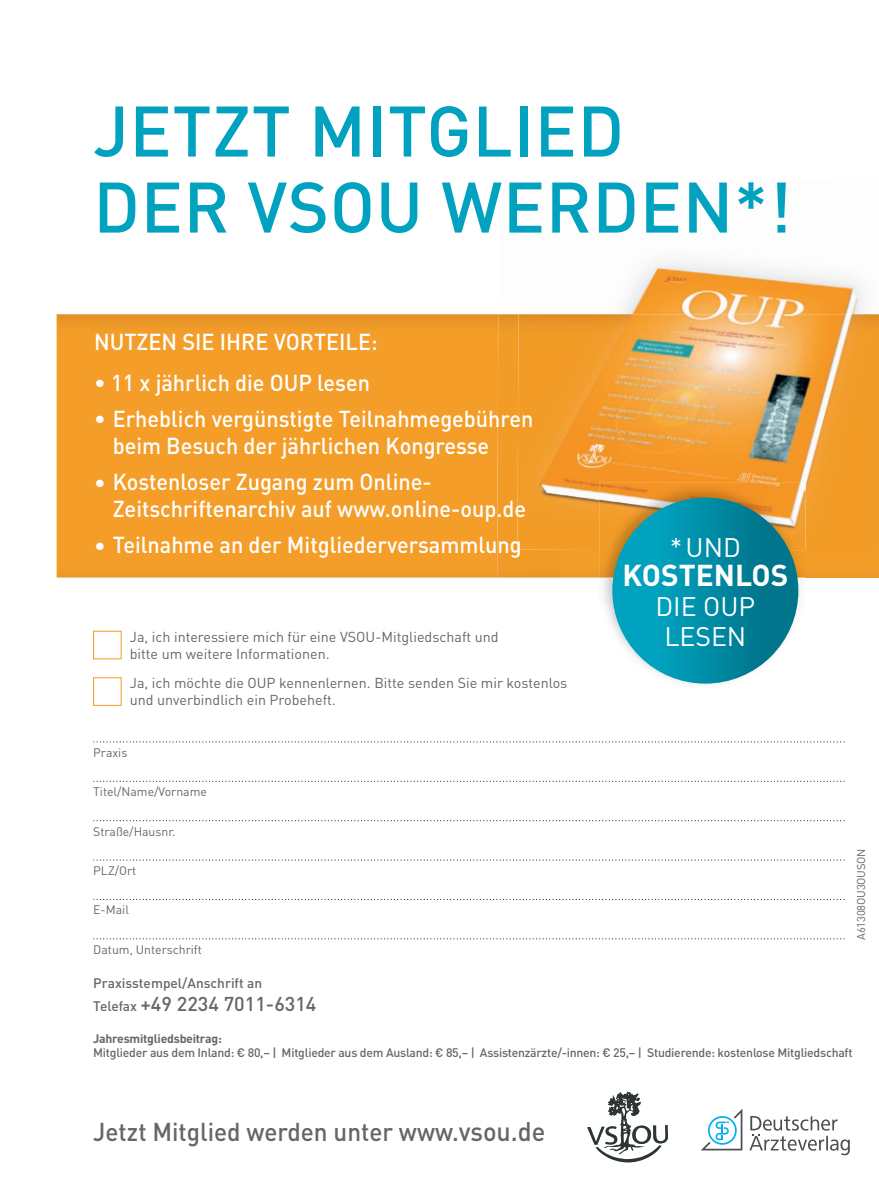
<style>
.page{position:relative;width:879px;height:1191px;background:#fff}
.page>*{position:absolute;margin:0;border:0;box-sizing:border-box;transform-origin:0 0}
.t1{font:500 70.2px/76px "DIN";letter-spacing:.01em;color:#00a2bf}
.t2{font:700 29.8px "DIN";color:#fff}
.t3{font:26.6px/29.8px "DIN";color:#fff;text-align:center}
.t4{font:500 25.6px "DIN";color:#666;scale:.95 1}
.t5{font:500 22.8px/27.4px "DIN";color:#fff}
.t6{font:500 22.8px "DIN";color:#fff;scale:.95 1}
.t7{font:500 19.8px "DIN";color:#666}
.t8{font:14.2px/17.2px "DIN";color:#666}
.t9{font:500 13.6px "DIN";color:#666}
.t10{font:500 12.2px "DIN";letter-spacing:-.02em;color:#666}
.t11{font:12.2px "DIN";color:#666}
.t12{font:700 12.2px "DIN";letter-spacing:-.02em;color:#666}
.t13{font:11.2px "DIN";letter-spacing:-.02em;color:#666}
.s1{font-size:13.6px}
.s2{font-size:26.6px}
</style>
<div class="page">
<svg style="left:93px;top:741px;width:751px;height:1px"></svg>
<svg style="left:93px;top:780px;width:751px;height:2px"></svg>
<svg style="left:93px;top:820px;width:751px;height:1px"></svg>
<svg style="left:93px;top:859px;width:751px;height:1px"></svg>
<svg style="left:93px;top:899px;width:751px;height:1px"></svg>
<svg style="left:93px;top:938px;width:751px;height:1px"></svg>
<div style="left:57px;top:314px;width:503px;height:263px;background:#f49e29"></div>
<img style="left:497px;top:577px;width:102px;height:1px">
<div style="left:805px;top:551px;width:74px;height:27px;background:#f39d29"></div>
<img style="left:560px;top:551px;width:39px;height:26px">
<img style="left:517px;top:260px;width:362px;height:291px">
<svg style="left:93px;top:677px;width:29px;height:29px"></svg>
<svg style="left:587px;top:1091px;width:81px;height:71px"></svg>
<img style="left:599px;top:483px;width:206px;height:201px">
<div style="left:612px;top:497px;width:186px;height:186px;background:linear-gradient(to right,#03abc7,#006f85);border-radius:50%"></div>
<svg style="left:93px;top:630px;width:29px;height:29px"></svg>
<svg style="left:749px;top:1116px;width:101px;height:39px"></svg>
<svg style="left:701px;top:1109px;width:41px;height:41px"></svg>
<h1 class="t1" style="left:93px;top:92px;width:700px">JETZT MITGLIED<br>DER VSOU WERDEN*!</h1>
<p class="t6" style="left:94px;top:329px;width:300px">NUTZEN SIE IHRE VORTEILE:</p>
<p class="t5" style="left:94px;top:368px;width:277px">• 11 x jährlich die OUP lesen</p>
<p class="t5" style="left:113px;top:404px;width:422px;text-indent:-19px">• Erheblich vergünstigte Teilnahmegebühren beim Besuch der jährlichen Kongresse</p>
<p class="t5" style="left:113px;top:467px;width:415px;text-indent:-19px">• Kostenloser Zugang zum Online-<br>Zeitschriftenarchiv auf www.online-oup.de</p>
<p class="t5" style="left:94px;top:531px;width:429px">• Teilnahme an der Mitgliederversammlung</p>
<p class="t3" style="left:670px;top:531px;width:73px">* UND</p>
<h2 class="t2" style="left:622px;top:558px;width:167px">KOSTENLOS</h2>
<p class="t3" style="left:655px;top:591px;width:101px">DIE OUP<br>LESEN</p>
<p class="t8" style="left:130px;top:628px;width:370px">Ja, ich interessiere mich für eine VSOU-Mitgliedschaft und bitte um weitere Informationen.</p>
<p class="t8" style="left:130px;top:674px;width:439px">Ja, ich möchte die OUP kennenlernen. Bitte senden Sie mir kostenlos und unver bindlich ein Probeheft.</p>
<p class="t11" style="left:93px;top:745px;width:36px">Praxis</p>
<p class="t11" style="left:93px;top:784px;width:115px">Titel/Name/Vorname</p>
<p class="t11" style="left:93px;top:824px;width:84px">Straße/Hausnr.</p>
<p class="t11" style="left:93px;top:863px;width:45px">PLZ/Ort</p>
<p class="t11" style="left:93px;top:902px;width:37px">E-Mail</p>
<p class="t11" style="left:93px;top:942px;width:110px">Datum, Unterschrift</p>
<p class="t9" style="left:93px;top:975px;width:170px">Praxisstempel/Anschrift an</p>
<p class="t7" style="left:93px;top:993px;width:225px"><span class="s1">Telefax</span> +49 2234 7011-6314</p>
<p class="t12" style="left:93px;top:1031px;width:130px">Jahresmitgliedsbeitrag:</p>
<p class="t10" style="left:93px;top:1045px;width:761px">Mitglieder aus dem Inland: € 80,– | Mitglieder aus dem Ausland: € 85,– | Assistenzärzte/-innen: € 25,– | Studierende: kostenlose Mitgliedschaft</p>
<p class="t13" style="left:854px;top:940px;width:93px;rotate:-90deg">A61308OU3OUSON</p>
<p class="t4" style="left:93px;top:1117px;width:477px">Jetzt Mitglied werden unter www.<span class="s2">vsou.de</span></p>
</div>
